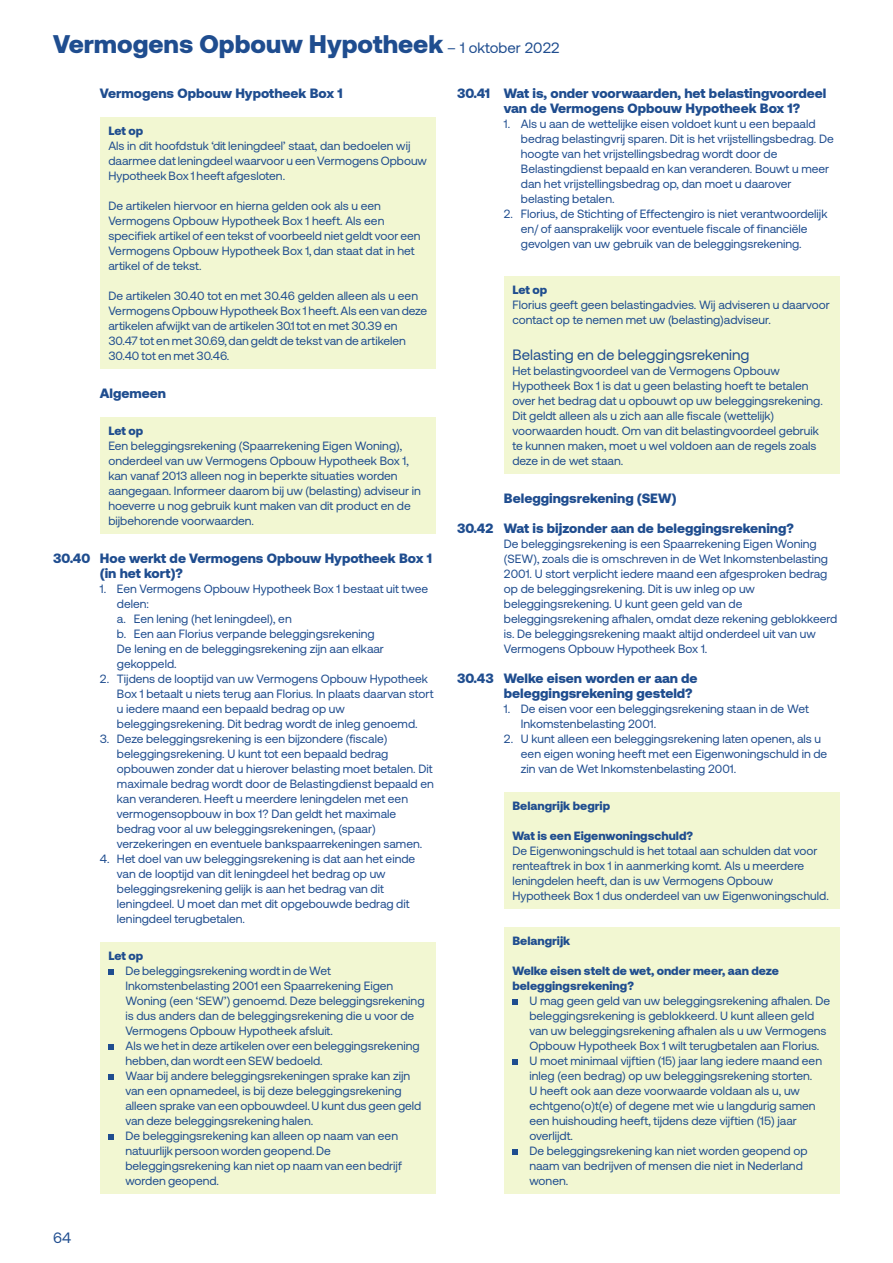
<style>
.page{position:relative;width:893px;height:1263px;background:#fff}
.page>*{position:absolute;margin:0;border:0;box-sizing:border-box;transform-origin:0 0}
.t1{font:900 25.5px "Aeonik";color:#1f4d8f}
.t2{font:15px "Aeonik";color:#1f4d8f}
.t3{font:900 13.5px/15px "Aeonik";color:#1f4d8f}
.t4{font:12px/15px "Aeonik";color:#1f4d8f}
.t5{font:900 12px/15px "Aeonik";color:#1f4d8f}
.s1{font-weight:400;font-size:15px}
</style>
<div class="page">
<div style="left:100px;top:117px;width:336px;height:251px;background:#f2f7d2"></div>
<div style="left:100px;top:417px;width:336px;height:116px;background:#f2f7d2"></div>
<div style="left:100px;top:942px;width:336px;height:251px;background:#f2f7d2"></div>
<svg style="left:108px;top:969px;width:6px;height:6px"></svg>
<svg style="left:108px;top:1044px;width:6px;height:6px"></svg>
<svg style="left:108px;top:1074px;width:6px;height:6px"></svg>
<svg style="left:108px;top:1134px;width:6px;height:6px"></svg>
<div style="left:504px;top:276px;width:336px;height:197px;background:#f2f7d2"></div>
<div style="left:504px;top:792px;width:336px;height:116px;background:#f2f7d2"></div>
<div style="left:504px;top:927px;width:336px;height:266px;background:#f2f7d2"></div>
<svg style="left:512px;top:999px;width:6px;height:6px"></svg>
<svg style="left:512px;top:1059px;width:6px;height:6px"></svg>
<svg style="left:512px;top:1149px;width:6px;height:6px"></svg>
<h1 class="t1" style="left:53px;top:29px;width:508px">Vermogens Opbouw Hypotheek <span class="s1">– 1 oktober 2022</span></h1>
<p class="t3" style="left:100px;top:86px;width:244px">Vermogens Opbouw Hypotheek Box 1</p>
<p class="t5" style="left:108px;top:123px;width:36px">Let op</p>
<p class="t4" style="left:108px;top:138px;width:320px">Als in dit hoofdstuk ‘dit leningdeel’ staat, dan bedoelen wij daarmee dat leningdeel waarvoor u een Vermogens Opbouw<br>Hypotheek Box 1 heeft afgesloten.</p>
<p class="t4" style="left:108px;top:198px;width:314px">De artikelen hiervoor en hierna gelden ook als u een Vermogens Opbouw Hypotheek Box 1 heeft. Als een specifiek artikel of een tekst of voorbeeld niet geldt voor een Vermogens Opbouw Hypotheek Box 1, dan staat dat in het artikel of de tekst.</p>
<p class="t4" style="left:108px;top:288px;width:320px">De artikelen 30.40 tot en met 30.46 gelden alleen als u een Vermogens Opbouw Hypotheek Box 1 heeft. Als een van deze artikelen afwijkt van de artikelen 30.1 tot en met 30.39 en 30.47 tot en met 30.69, dan geldt de tekst van de artikelen 30.40 tot en met 30.46.</p>
<p class="t3" style="left:100px;top:386px;width:68px">Algemeen</p>
<p class="t5" style="left:108px;top:423px;width:36px">Let op</p>
<p class="t4" style="left:108px;top:438px;width:314px">Een beleggingsrekening (Spaarrekening Eigen Woning), onderdeel van uw Vermogens Opbouw Hypotheek Box 1, kan vanaf 2013 alleen nog in beperkte situaties worden aangegaan. Informeer daarom bij uw (belasting) adviseur in hoeverre u nog gebruik kunt maken van dit product en de bijbehorende voorwaarden.</p>
<p class="t3" style="left:100px;top:551px;width:334px;text-indent:-47px">30.40 Hoe werkt de Vermogens Opbouw Hypotheek Box 1 (in het kort)?</p>
<p class="t4" style="left:117px;top:582px;width:313px;text-indent:-17px">1. Een Vermogens Opbouw Hypotheek Box 1 bestaat uit twee delen:<br>a. Een lening (het leningdeel), en<br>b. Een aan Florius verpande beleggingsrekening<br>De lening en de beleggingsrekening zijn aan elkaar gekoppeld.</p>
<p class="t4" style="left:117px;top:672px;width:318px;text-indent:-17px">2. Tijdens de looptijd van uw Vermogens Opbouw Hypotheek Box 1 betaalt u niets terug aan Florius. In plaats daarvan stort u iedere maand een bepaald bedrag op uw beleggingsrekening. Dit bedrag wordt de inleg genoemd.</p>
<p class="t4" style="left:117px;top:732px;width:318px;text-indent:-17px">3. Deze beleggingsrekening is een bijzondere (fiscale) beleggingsrekening. U kunt tot een bepaald bedrag opbouwen zonder dat u hierover belasting moet betalen. Dit maximale bedrag wordt door de Belastingdienst bepaald en kan veranderen. Heeft u meerdere leningdelen met een vermogensopbouw in box 1? Dan geldt het maximale bedrag voor al uw beleggingsrekeningen, (spaar) verzekeringen en eventuele bankspaarrekeningen samen.</p>
<p class="t4" style="left:117px;top:852px;width:300px;text-indent:-17px">4. Het doel van uw beleggingsrekening is dat aan het einde van de looptijd van dit leningdeel het bedrag op uw beleggingsrekening gelijk is aan het bedrag van dit leningdeel. U moet dan met dit opgebouwde bedrag dit leningdeel terugbetalen.</p>
<p class="t5" style="left:108px;top:948px;width:36px">Let op</p>
<p class="t4" style="left:125px;top:963px;width:301px">De beleggingsrekening wordt in de Wet Inkomstenbelasting 2001 een Spaarrekening Eigen Woning (een ‘SEW’) genoemd. Deze beleggingsrekening is dus anders dan de beleggingsrekening die u voor de Vermogens Opbouw Hypotheek afsluit.<br>Als we het in deze artikelen over een beleggingsrekening hebben, dan wordt een SEW bedoeld.<br>Waar bij andere beleggingsrekeningen sprake kan zijn van een opnamedeel, is bij deze beleggingsrekening alleen sprake van een opbouwdeel. U kunt dus geen geld van deze beleggingsrekening halen.<br>De beleggingsrekening kan alleen op naam van een natuurlijk persoon worden geopend. De beleggingsrekening kan niet op naam van een bedrijf worden geopend.</p>
<p class="t2" style="left:53px;top:1229px;width:20px">64</p>
<p class="t3" style="left:504px;top:86px;width:324px;text-indent:-47px">30.41 Wat is, onder voorwaarden, het belastingvoordeel van de Vermogens Opbouw Hypotheek Box 1?</p>
<p class="t4" style="left:521px;top:117px;width:314px;text-indent:-17px">1. Als u aan de wettelijke eisen voldoet kunt u een bepaald bedrag belastingvrij sparen. Dit is het vrijstellingsbedrag. De hoogte van het vrijstellingsbedrag wordt door de Belastingdienst bepaald en kan veranderen. Bouwt u meer dan het vrijstellingsbedrag op, dan moet u daarover belasting betalen.</p>
<p class="t4" style="left:521px;top:207px;width:308px;text-indent:-17px">2. Florius, de Stichting of Effectengiro is niet verantwoordelijk en/ of aansprakelijk voor eventuele fiscale of financiële gevolgen van uw gebruik van de beleggingsrekening.</p>
<p class="t5" style="left:512px;top:282px;width:36px">Let op</p>
<p class="t4" style="left:512px;top:297px;width:319px">Florius geeft geen belastingadvies. Wij adviseren u daarvoor contact op te nemen met uw (belasting)adviseur.</p>
<p class="t2" style="left:512px;top:346px;width:239px">Belasting en de beleggingsrekening</p>
<p class="t4" style="left:512px;top:363px;width:312px">Het belastingvoordeel van de Vermogens Opbouw Hypotheek Box 1 is dat u geen belasting hoeft te betalen over het bedrag dat u opbouwt op uw beleggingsrekening.<br>Dit geldt alleen als u zich aan alle fiscale (wettelijk) voorwaarden houdt. Om van dit belastingvoordeel gebruik te kunnen maken, moet u wel voldoen aan de regels zoals deze in de wet staan.</p>
<p class="t3" style="left:504px;top:491px;width:174px">Beleggingsrekening (SEW)</p>
<p class="t3" style="left:457px;top:521px;width:338px">30.42 Wat is bijzonder aan de beleggingsrekening?</p>
<p class="t4" style="left:504px;top:537px;width:335px">De beleggingsrekening is een Spaarrekening Eigen Woning (SEW), zoals die is omschreven in de Wet Inkomstenbelasting 2001. U stort verplicht iedere maand een afgesproken bedrag op de beleggingsrekening. Dit is uw inleg op uw beleggingsrekening. U kunt geen geld van de beleggingsrekening afhalen, omdat deze rekening geblokkeerd is. De beleggingsrekening maakt altijd onderdeel uit van uw Vermogens Opbouw Hypotheek Box 1.</p>
<p class="t3" style="left:504px;top:671px;width:195px;text-indent:-47px">30.43 Welke eisen worden er aan de beleggingsrekening gesteld?</p>
<p class="t4" style="left:521px;top:702px;width:289px;text-indent:-17px">1. De eisen voor een beleggingsrekening staan in de Wet<br>Inkomstenbelasting 2001.</p>
<p class="t4" style="left:521px;top:732px;width:308px;text-indent:-17px">2. U kunt alleen een beleggingsrekening laten openen, als u een eigen woning heeft met een Eigenwoningschuld in de zin van de Wet Inkomstenbelasting 2001.</p>
<p class="t5" style="left:512px;top:798px;width:99px">Belangrijk begrip</p>
<p class="t5" style="left:512px;top:828px;width:182px">Wat is een Eigenwoningschuld?</p>
<p class="t4" style="left:512px;top:843px;width:318px">De Eigenwoningschuld is het totaal aan schulden dat voor renteaftrek in box 1 in aanmerking komt. Als u meerdere leningdelen heeft, dan is uw Vermogens Opbouw Hypotheek Box 1 dus onderdeel van uw Eigenwoningschuld.</p>
<p class="t5" style="left:512px;top:933px;width:59px">Belangrijk</p>
<p class="t5" style="left:512px;top:963px;width:268px">Welke eisen stelt de wet, onder meer, aan deze beleggingsrekening?</p>
<p class="t4" style="left:529px;top:993px;width:302px">U mag geen geld van uw beleggingsrekening afhalen. De beleggingsrekening is geblokkeerd. U kunt alleen geld van uw beleggingsrekening afhalen als u uw Vermogens Opbouw Hypotheek Box 1 wilt terugbetalen aan Florius.<br>U moet minimaal vijftien (15) jaar lang iedere maand een inleg (een bedrag) op uw beleggingsrekening storten.<br>U heeft ook aan deze voorwaarde voldaan als u, uw echtgeno(o)t(e) of degene met wie u langdurig samen een huishouding heeft, tijdens deze vijftien (15) jaar overlijdt.<br>De beleggingsrekening kan niet worden geopend op naam van bedrijven of mensen die niet in Nederland wonen.</p>
</div>
